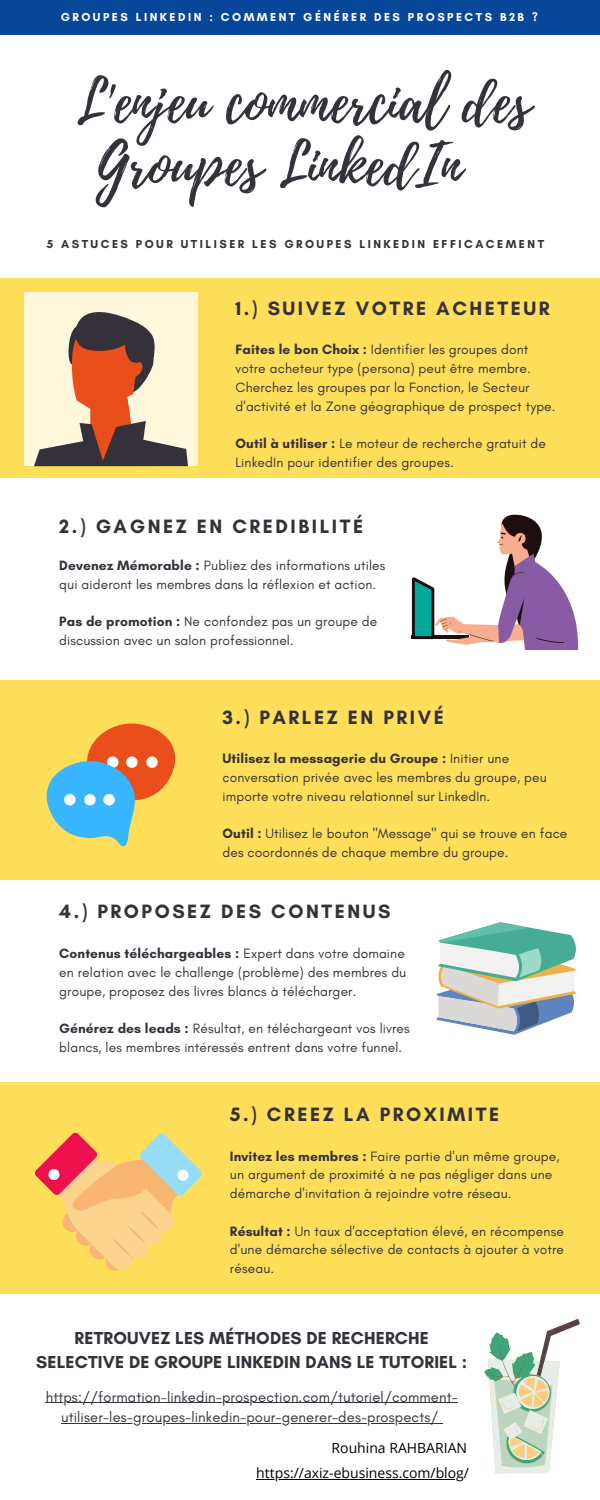
<style>
.page{position:relative;width:600px;height:1500px;background:#ffde59}
.page>*{position:absolute;margin:0;border:0;box-sizing:border-box;transform-origin:0 0}
.t1{font:59px/63px "Playlist Script";color:#34313a}
.t2{font:700 19.7px "Glacial Indifference";letter-spacing:.13em;color:#34313a}
.t3{font:700 17.6px/24px "Glacial Indifference";letter-spacing:.01em;color:#34313a;text-align:center}
.t4{font:14.8px/20.2px "Glacial Indifference";letter-spacing:.01em;color:#34313a;text-align:center}
.t5{font:14px/25px "Open Sans";color:#000;text-align:right}
.t6{font:13.8px/18.8px "Glacial Indifference";letter-spacing:.01em;color:#34313a}
.t7{font:700 11.8px "Glacial Indifference";letter-spacing:.21em;color:#34313a}
.t8{font:700 11.8px "Glacial Indifference";letter-spacing:.21em;color:#fff}
.s1{font-weight:700}
</style>
<div class="page">
<div style="left:0;top:32px;width:600px;height:246px;background:#fff"></div>
<div style="left:0;top:0;width:600px;height:34px;background:#084699"></div>
<div style="left:0;top:1294px;width:600px;height:206px;background:#fff"></div>
<hr style="left:46px;top:1403px;width:412px;height:1px;background:#34313a">
<hr style="left:61px;top:1423px;width:378px;height:1px;background:#34313a">
<div style="left:0;top:478px;width:600px;height:202px;background:#fff"></div>
<div style="left:0;top:880px;width:600px;height:202px;background:#fff"></div>
<svg style="left:412px;top:514px;width:167px;height:136px"></svg>
<div style="left:24px;top:292px;width:174px;height:174px;background:#fff8dc"></div>
<svg style="left:34px;top:312px;width:154px;height:154px"></svg>
<svg style="left:46px;top:723px;width:130px;height:124px"></svg>
<svg style="left:437px;top:922px;width:139px;height:113px"></svg>
<svg style="left:35px;top:1132px;width:167px;height:139px"></svg>
<svg style="left:484px;top:1319px;width:96px;height:154px"></svg>
<hr style="left:256px;top:1479px;width:208px;height:1px;background:#000">
<p class="t8" style="left:61px;top:10px;width:479px">GROUPES LINKEDIN : COMMENT GÉNÉRER DES PROSPECTS B2B ?</p>
<h1 class="t1" style="left:96px;top:72px;width:436px;text-indent:-19px">L'enjeu commercial des<br>Groupes LinkedIn</h1>
<p class="t7" style="left:47px;top:237px;width:499px">5 ASTUCES POUR UTILISER LES GROUPES LINKEDIN EFFICACEMENT</p>
<h2 class="t2" style="left:236px;top:296px;width:316px">1.) SUIVEZ VOTRE ACHETEUR</h2>
<p class="t6" style="left:236px;top:340px;width:322px"><span class="s1">Faites le bon Choix :</span> Identifier les groupes dont votre acheteur type (persona) peut être membre.<br>Cherchez les groupes par la Fonction, le Secteur d'activité et la Zone géographique de prospect type.</p>
<p class="t6" style="left:236px;top:434px;width:312px"><span class="s1">Outil à utiliser :</span> Le moteur de recherche gratuit de<br>LinkedIn pour identifier des groupes.</p>
<h2 class="t2" style="left:59px;top:515px;width:305px">2.) GAGNEZ EN CREDIBILITÉ</h2>
<p class="t6" style="left:59px;top:556px;width:328px"><span class="s1">Devenez Mémorable :</span> Publiez des informations utiles qui aideront les membres dans la réflexion et action.</p>
<p class="t6" style="left:59px;top:612px;width:320px"><span class="s1">Pas de promotion :</span> Ne confondez pas un groupe de discussion avec un salon professionnel.</p>
<h2 class="t2" style="left:223px;top:705px;width:223px">3.) PARLEZ EN PRIVÉ</h2>
<p class="t6" style="left:223px;top:749px;width:326px"><span class="s1">Utilisez la messagerie du Groupe :</span> Initier une conversation privée avec les membres du groupe, peu importe votre niveau relationnel sur LinkedIn.</p>
<p class="t6" style="left:223px;top:824px;width:346px"><span class="s1">Outil :</span> Utilisez le bouton "Message" qui se trouve en face des coordonnés de chaque membre du groupe.</p>
<h2 class="t2" style="left:59px;top:900px;width:333px">4.) PROPOSEZ DES CONTENUS</h2>
<p class="t6" style="left:59px;top:944px;width:349px;text-align:justify"><span class="s1">Contenus téléchargeables :</span> Expert dans votre domaine en relation avec le challenge (problème) des membres du groupe, proposez des livres blancs à télécharger.</p>
<p class="t6" style="left:59px;top:1019px;width:352px"><span class="s1">Générez des leads :</span> Résultat, en téléchargeant vos livres blancs, les membres intéressés entrent dans votre funnel.</p>
<h2 class="t2" style="left:230px;top:1102px;width:271px">5.) CREEZ LA PROXIMITE</h2>
<p class="t6" style="left:230px;top:1146px;width:331px"><span class="s1">Invitez les membres :</span> Faire partie d'un même groupe, un argument de proximité à ne pas négliger dans une démarche d'invitation à rejoindre votre réseau.</p>
<p class="t6" style="left:230px;top:1221px;width:335px;text-align:justify"><span class="s1">Résultat :</span> Un taux d'acceptation élevé, en récompense d'une démarche sélective de contacts à ajouter à votre réseau.</p>
<p class="t3" style="left:36px;top:1326px;width:433px">RETROUVEZ LES MÉTHODES DE RECHERCHE<br>SELECTIVE DE GROUPE LINKEDIN DANS LE TUTORIEL :</p>
<p class="t4" style="left:46px;top:1387px;width:414px">https://formation-linkedin-prospection.com/tutoriel/comment&shy;utiliser-les-groupes-linkedin-pour-generer-des-prospects/</p>
<p class="t5" style="left:256px;top:1435px;width:214px">Rouhina RAHBARIAN https://axiz-ebusiness.com/blog/</p>
</div>
